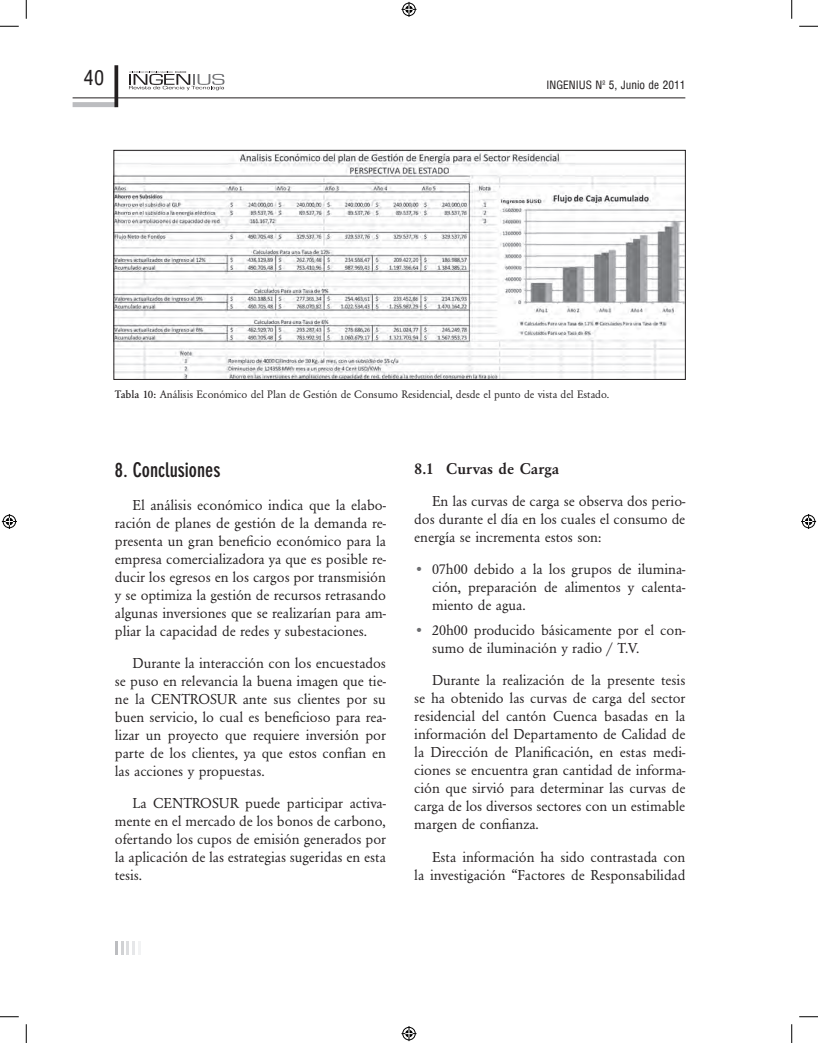
<style>
.page{position:relative;width:818px;height:1043px;background:#fff}
.page>*{position:absolute;margin:0;border:0;box-sizing:border-box;transform-origin:0 0}
.t1{font:700 condensed 20px "DIN Neuzeit Grotesk";color:#231f20}
.t2{font:20px "Arena Condensed";color:#231f20}
.t3{font:600 16.25px "URW Garamond T";color:#231f20}
.t4{font:15px/18px "URW Garamond T";color:#231f20;text-align:justify}
.t5{font:11.25px "URW Garamond T";color:#231f20}
.t6{font:11.25px "Arena Condensed";color:#231f20}
.s1{font-weight:500}
.s2{font-weight:600;color:#6c6d70}
</style>
<div class="page">
<svg style="left:129px;top:71px;width:95px;height:19px"></svg>
<hr style="left:73px;top:98px;width:612px;height:1px;background:#231f20">
<div style="left:73px;top:102px;width:43px;height:5px;background:#bcbdc0"></div>
<svg style="left:114px;top:65px;width:4px;height:42px"></svg>
<svg style="left:115px;top:941px;width:20px;height:14px"></svg>
<hr style="left:138px;top:941px;width:3px;height:14px;background:#f2f3f4">
<img style="left:115px;top:152px;width:568px;height:226px">
<div style="left:113px;top:150px;width:572px;height:230px;border:1px solid #231f20"></div>
<svg style="left:0;top:25px;width:19px;height:2px"></svg>
<svg style="left:799px;top:25px;width:19px;height:2px"></svg>
<svg style="left:0;top:1016px;width:19px;height:1px"></svg>
<svg style="left:799px;top:1016px;width:19px;height:1px"></svg>
<svg style="left:25px;top:0;width:2px;height:19px"></svg>
<svg style="left:25px;top:1024px;width:2px;height:18px"></svg>
<svg style="left:791px;top:0;width:1px;height:19px"></svg>
<svg style="left:791px;top:1024px;width:1px;height:18px"></svg>
<svg style="left:401px;top:2px;width:15px;height:15px"></svg>
<svg style="left:401px;top:1026px;width:15px;height:15px"></svg>
<svg style="left:2px;top:514px;width:15px;height:15px"></svg>
<svg style="left:801px;top:514px;width:15px;height:15px"></svg>
<h1 class="t2" style="left:84px;top:66px;width:22px">40</h1>
<p class="t6" style="left:546px;top:79px;width:140px">INGENIUS Nº 5, Junio de 2011</p>
<p class="t5" style="left:115px;top:388px;width:496px"><span class="s1">Tabla 10:</span> Análisis Económico del Plan de Gestión de Consumo Residencial, desde el punto de vista del Estado.</p>
<h1 class="t1" style="left:115px;top:459px;width:107px">8. Conclusiones</h1>
<p class="t4" style="left:115px;top:496px;width:272px;text-indent:18px">El análisis económico indica que la elabo&shy;ración de planes de gestión de la demanda re&shy;presenta un gran beneficio económico para la empresa comercializadora ya que es posible re&shy;ducir los egresos en los cargos por transmisión y se optimiza la gestión de recursos retrasando algunas inversiones que se realizarían para am&shy;pliar la capacidad de redes y subestaciones.</p>
<p class="t4" style="left:115px;top:654px;width:272px;text-indent:18px">Durante la interacción con los encuestados se puso en relevancia la buena imagen que tie&shy;ne la CENTROSUR ante sus clientes por su buen servicio, lo cual es beneficioso para rea&shy;lizar un proyecto que requiere inversión por parte de los clientes, ya que estos confían en las acciones y propuestas.</p>
<p class="t4" style="left:115px;top:794px;width:272px;text-indent:18px">La CENTROSUR puede participar activa&shy;mente en el mercado de los bonos de carbono, ofertando los cupos de emisión generados por la aplicación de las estrategias sugeridas en esta tesis.</p>
<p class="t3" style="left:414px;top:459px;width:146px">8.1 Curvas de Carga</p>
<p class="t4" style="left:414px;top:492px;width:272px;text-indent:18px">En las curvas de carga se observa dos perio&shy;dos durante el día en los cuales el consumo de energía se incrementa estos son:</p>
<p class="t4" style="left:432px;top:560px;width:255px;text-indent:-18px"><span class="s2">•</span> 07h00 debido a la los grupos de ilumina&shy;ción, preparación de alimentos y calenta&shy;miento de agua.</p>
<p class="t4" style="left:432px;top:621px;width:255px;text-indent:-18px"><span class="s2">•</span> 20h00 producido básicamente por el con&shy;sumo de iluminación y radio / T.V.</p>
<p class="t4" style="left:414px;top:671px;width:272px;text-indent:18px">Durante la realización de la presente tesis se ha obtenido las curvas de carga del sector residencial del cantón Cuenca basadas en la información del Departamento de Calidad de la Dirección de Planificación, en estas medi&shy;ciones se encuentra gran cantidad de informa&shy;ción que sirvió para determinar las curvas de carga de los diversos sectores con un estimable margen de confianza.</p>
<p class="t4" style="left:414px;top:847px;width:272px;text-align:right">Esta información ha sido contrastada con<br>la investigación “Factores de Responsabilidad</p>
</div>
